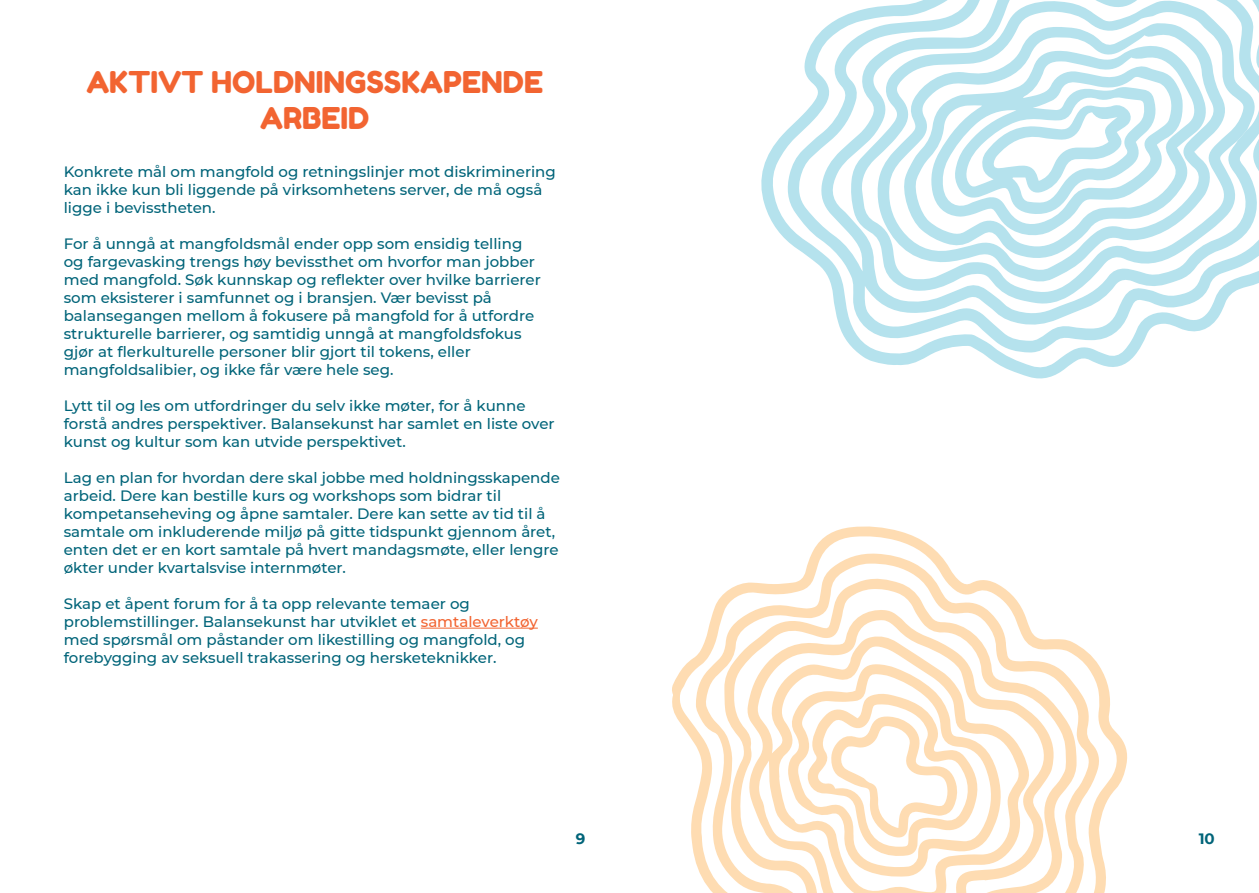
<style>
.page{position:relative;width:1259px;height:893px;background:#fff}
.page>*{position:absolute;margin:0;border:0;box-sizing:border-box;transform-origin:0 0}
.t1{font:30px "Fredoka One";color:#f26431}
.t2{font:500 15px/18px "Montserrat";color:#006479}
.t3{font:700 15px "Montserrat";color:#006479}
.s1{color:#f26431}
</style>
<div class="page">
<hr style="left:421px;top:628px;width:117px;height:1px;background:#f26431">
<svg style="left:672px;top:526px;width:456px;height:367px"></svg>
<svg style="left:696px;top:553px;width:404px;height:340px"></svg>
<svg style="left:747px;top:609px;width:307px;height:284px"></svg>
<svg style="left:787px;top:664px;width:215px;height:213px"></svg>
<svg style="left:803px;top:693px;width:177px;height:165px"></svg>
<svg style="left:761px;top:131px;width:376px;height:248px"></svg>
<svg style="left:786px;top:0;width:473px;height:353px"></svg>
<svg style="left:850px;top:0;width:406px;height:305px"></svg>
<svg style="left:876px;top:22px;width:351px;height:260px"></svg>
<svg style="left:901px;top:45px;width:306px;height:215px;fill:#b8e3ed"></svg>
<p class="t1" style="left:86px;top:64px;width:458px">AKTIVT HOLDNINGSSKAPENDE</p>
<p class="t1" style="left:260px;top:100px;width:111px">ARBEID</p>
<p class="t2" style="left:64px;top:162px;width:493px">Konkrete mål om mangfold og retningslinjer mot diskriminering kan ikke kun bli liggende på virksomhetens server, de må også ligge i bevisstheten.</p>
<p class="t2" style="left:64px;top:234px;width:478px">For å unngå at mangfoldsmål ender opp som ensidig telling og fargevasking trengs høy bevissthet om hvorfor man jobber med mangfold. Søk kunnskap og reflekter over hvilke barrierer som eksisterer i samfunnet og i bransjen. Vær bevisst på balansegangen mellom å fokusere på mangfold for å utfordre strukturelle barrierer, og samtidig unngå at mangfoldsfokus gjør at flerkulturelle personer blir gjort til tokens, eller mangfoldsalibier, og ikke får være hele seg.</p>
<p class="t2" style="left:64px;top:396px;width:492px">Lytt til og les om utfordringer du selv ikke møter, for å kunne forstå andres perspektiver. Balansekunst har samlet en liste over kunst og kultur som kan utvide perspektivet.</p>
<p class="t2" style="left:64px;top:468px;width:498px">Lag en plan for hvordan dere skal jobbe med holdningsskapende arbeid. Dere kan bestille kurs og workshops som bidrar til kompetanseheving og åpne samtaler. Dere kan sette av tid til å samtale om inkluderende miljø på gitte tidspunkt gjennom året, enten det er en kort samtale på hvert mandagsmøte, eller lengre økter under kvartalsvise internmøter.</p>
<p class="t2" style="left:64px;top:594px;width:475px">Skap et åpent forum for å ta opp relevante temaer og problemstillinger. Balansekunst har utviklet et <span class="s1">samtaleverktøy </span>med spørsmål om påstander om likestilling og mangfold, og forebygging av seksuell trakassering og hersketeknikker.</p>
<p class="t3" style="left:576px;top:828px;width:11px">9</p>
<p class="t3" style="left:1198px;top:828px;width:18px">10</p>
</div>
